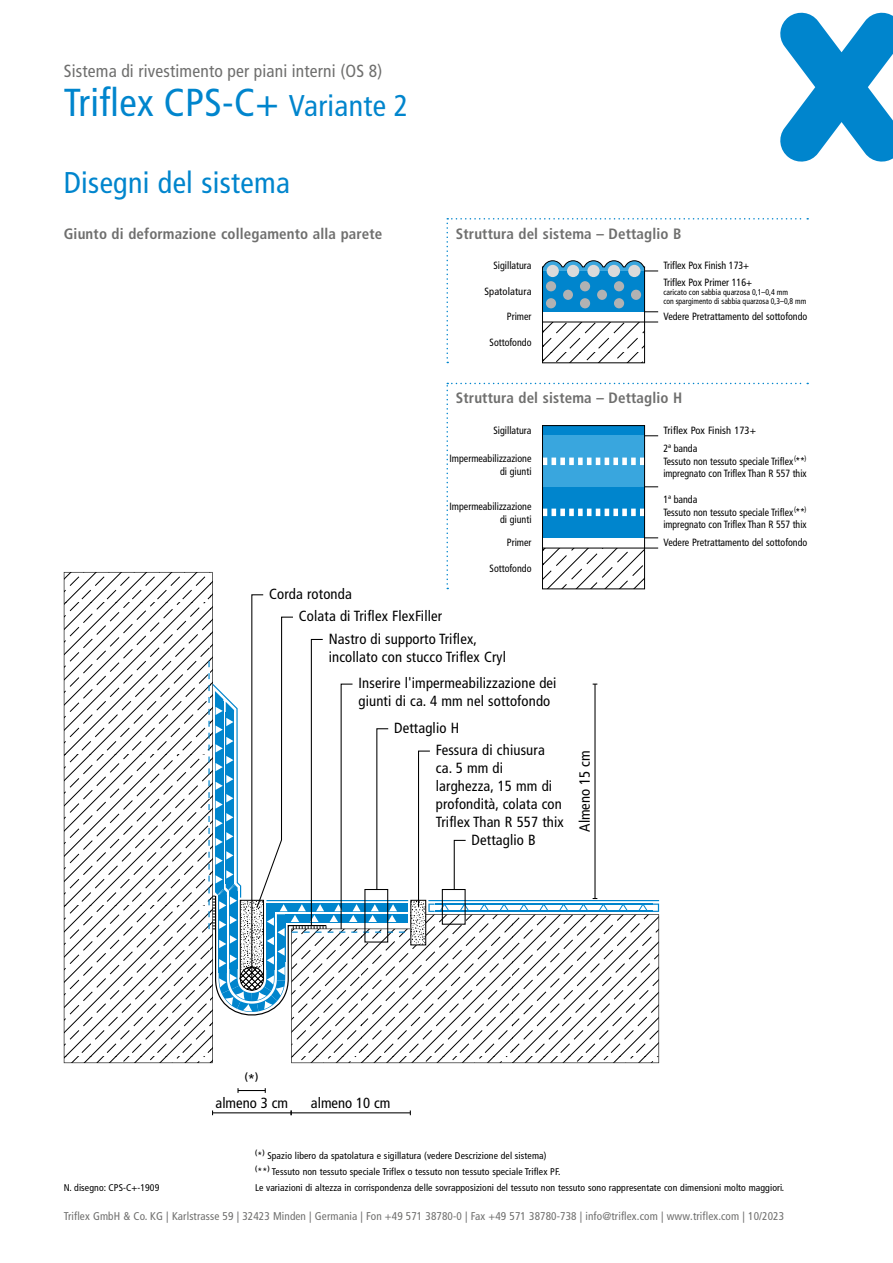
<style>
.page{position:relative;width:893px;height:1263px;background:#fff}
.page>*{position:absolute;margin:0;border:0;box-sizing:border-box;transform-origin:0 0}
.t1{font:condensed 39px "Frutiger LT Pro";letter-spacing:.01em;color:#0085cd}
.t2{font:condensed 30px "Frutiger LT Pro";letter-spacing:.01em;color:#0085cd}
.t3{font:condensed 17.55px "Frutiger LT Pro";letter-spacing:.01em;color:#6f6f6e}
.t4{font:700 condensed 15px "Frutiger LT Pro";letter-spacing:.01em;color:#6f6f6e}
.t5{font:condensed 14.7px/17.9px "Frutiger LT Pro";letter-spacing:.01em;color:#000}
.t6{font:condensed 11.25px "Frutiger LT Pro";letter-spacing:.01em;color:#6f6f6e}
.t7{font:condensed 10.5px/12.8px "Frutiger LT Pro";color:#000;text-align:right;scale:.95 1}
.t8{font:condensed 10.5px "Frutiger LT Pro";color:#000}
.t9{font:700 condensed 10.5px "Frutiger LT Pro";color:#000}
.t10{font:condensed 9.75px "Frutiger LT Pro";letter-spacing:.01em;color:#000}
.t11{font:condensed 8.25px/9px "Frutiger LT Pro";color:#000;scale:.95 1}
.s1{font-size:30px}
.s2{font-weight:400;font-size:14.7px}
</style>
<div class="page">
<svg style="left:780px;top:13px;width:113px;height:149px"></svg>
<svg style="left:64px;top:572px;width:149px;height:491px"></svg>
<svg style="left:291px;top:914px;width:368px;height:149px"></svg>
<svg style="left:413px;top:902px;width:11px;height:41px"></svg>
<div style="left:411px;top:900px;width:15px;height:45px;border:1px solid #000"></div>
<hr style="left:594px;top:684px;width:1px;height:214px;background:#000">
<svg style="left:208px;top:594px;width:203px;height:433px"></svg>
<div style="left:442px;top:889px;width:24px;height:36px;border:1px solid #000"></div>
<svg style="left:417px;top:750px;width:242px;height:162px"></svg>
<svg style="left:237px;top:1088px;width:29px;height:5px"></svg>
<hr style="left:213px;top:1112px;width:78px;height:1px;background:#000">
<hr style="left:291px;top:1112px;width:119px;height:1px;background:#000">
<svg style="left:446px;top:383px;width:362px;height:206px"></svg>
<svg style="left:446px;top:218px;width:362px;height:145px"></svg>
<div style="left:547px;top:265px;width:12px;height:12px;background:#dadada;border-radius:50%"></div>
<div style="left:567px;top:265px;width:12px;height:12px;background:#dadada;border-radius:50%"></div>
<div style="left:587px;top:265px;width:13px;height:12px;background:#dadada;border-radius:50%"></div>
<div style="left:608px;top:265px;width:12px;height:12px;background:#dadada;border-radius:50%"></div>
<div style="left:628px;top:265px;width:12px;height:12px;background:#dadada;border-radius:50%"></div>
<h3 class="t3" style="left:64px;top:61px;width:320px">Sistema di rivestimento per piani interni (OS 8)</h3>
<h1 class="t1" style="left:64px;top:80px;width:346px">Triflex CPS-C+ <span class="s1">Variante 2</span></h1>
<h2 class="t2" style="left:64px;top:165px;width:228px">Disegni del sistema</h2>
<h3 class="t4" style="left:64px;top:224px;width:320px">Giunto di deformazione collegamento alla parete</h3>
<h3 class="t4" style="left:456px;top:224px;width:227px">Struttura del sistema – Dettaglio B</h3>
<p class="t7" style="left:493px;top:259px;width:42px">Sigillatura</p>
<p class="t8" style="left:484px;top:285px;width:49px">Spatolatura</p>
<p class="t7" style="left:507px;top:310px;width:27px">Primer</p>
<p class="t7" style="left:490px;top:336px;width:46px">Sottofondo</p>
<p class="t7" style="left:663px;top:259px;width:92px">Triflex Pox Finish 173+</p>
<p class="t7" style="left:663px;top:276px;width:95px">Triflex Pox Primer 116+</p>
<p class="t11" style="left:663px;top:287px;width:152px">caricato con sabbia quarzosa 0,1–0,4 mm<br>con spargimento di sabbia quarzosa 0,3–0,8 mm</p>
<p class="t7" style="left:663px;top:310px;width:153px">Vedere Pretrattamento del sottofondo</p>
<h3 class="t5" style="left:299px;top:583px;width:145px;line-height:22.4px;text-indent:-30px">Corda rotonda<br>Colata di Triflex FlexFiller</h3>
<h3 class="t4" style="left:456px;top:389px;width:228px">Struttura del sistema – Dettaglio H</h3>
<p class="t7" style="left:493px;top:424px;width:42px">Sigillatura</p>
<p class="t8" style="left:663px;top:424px;width:94px">Triflex Pox Finish 173+</p>
<p class="t7" style="left:449px;top:452px;width:88px">Impermeabilizzazione di giunti</p>
<p class="t7" style="left:663px;top:442px;width:152px;text-align:left">2ª banda<br>Tessuto non tessuto speciale Triflex<sup>(</sup>**<sup>) </sup>impregnato con Triflex Than R 557 thix</p>
<p class="t7" style="left:449px;top:500px;width:88px">Impermeabilizzazione di giunti</p>
<p class="t7" style="left:663px;top:493px;width:152px;text-align:left">1ª banda<br>Tessuto non tessuto speciale Triflex<sup>(</sup>**<sup>) </sup>impregnato con Triflex Than R 557 thix</p>
<p class="t7" style="left:507px;top:536px;width:27px">Primer</p>
<p class="t7" style="left:490px;top:562px;width:46px">Sottofondo</p>
<p class="t7" style="left:663px;top:536px;width:153px">Vedere Pretrattamento del sottofondo</p>
<h3 class="t5" style="left:329px;top:630px;width:179px">Nastro di supporto Triflex, incollato con stucco Triflex Cryl</h3>
<h3 class="t5" style="left:358px;top:674px;width:200px">Inserire l'impermeabilizzazione dei giunti di ca. 4 mm nel sottofondo</h3>
<h3 class="t5" style="left:394px;top:719px;width:66px">Dettaglio H</h3>
<h3 class="t5" style="left:436px;top:741px;width:129px">Fessura di chiusura ca. 5 mm di larghezza, 15 mm di profondità, colata con<br>Triflex Than R 557 thix</h3>
<h3 class="t5" style="left:472px;top:831px;width:66px">Dettaglio B</h3>
<h3 class="t5" style="left:576px;top:832px;width:83px;rotate:-90deg">Almeno 15 cm</h3>
<p class="t10" style="left:64px;top:1181px;width:97px">N. disegno: CPS-C+-1909</p>
<p class="t9" style="left:245px;top:1070px;width:15px">(<span class="s2">*</span>)</p>
<h3 class="t5" style="left:216px;top:1094px;width:74px">almeno 3 cm</h3>
<h3 class="t5" style="left:311px;top:1094px;width:81px">almeno 10 cm</h3>
<p class="t10" style="left:255px;top:1150px;width:293px"><sup>(</sup>*<sup>)</sup> Spazio libero da spatolatura e sigillatura (vedere Descrizione del sistema)</p>
<p class="t10" style="left:255px;top:1166px;width:307px"><sup>(</sup>**<sup>)</sup> Tessuto non tessuto speciale Triflex o tessuto non tessuto speciale Triflex PF.</p>
<p class="t10" style="left:255px;top:1181px;width:531px">Le variazioni di altezza in corrispondenza delle sovrapposizioni del tessuto non tessuto sono rappresentate con dimensioni molto maggiori.</p>
<p class="t6" style="left:64px;top:1210px;width:722px">Triflex GmbH &amp; Co. KG | Karlstrasse 59 | 32423 Minden | Germania | Fon +49 571 38780-0 | Fax +49 571 38780-738 | info@triflex.com | www.triflex.com | 10/2023</p>
</div>
